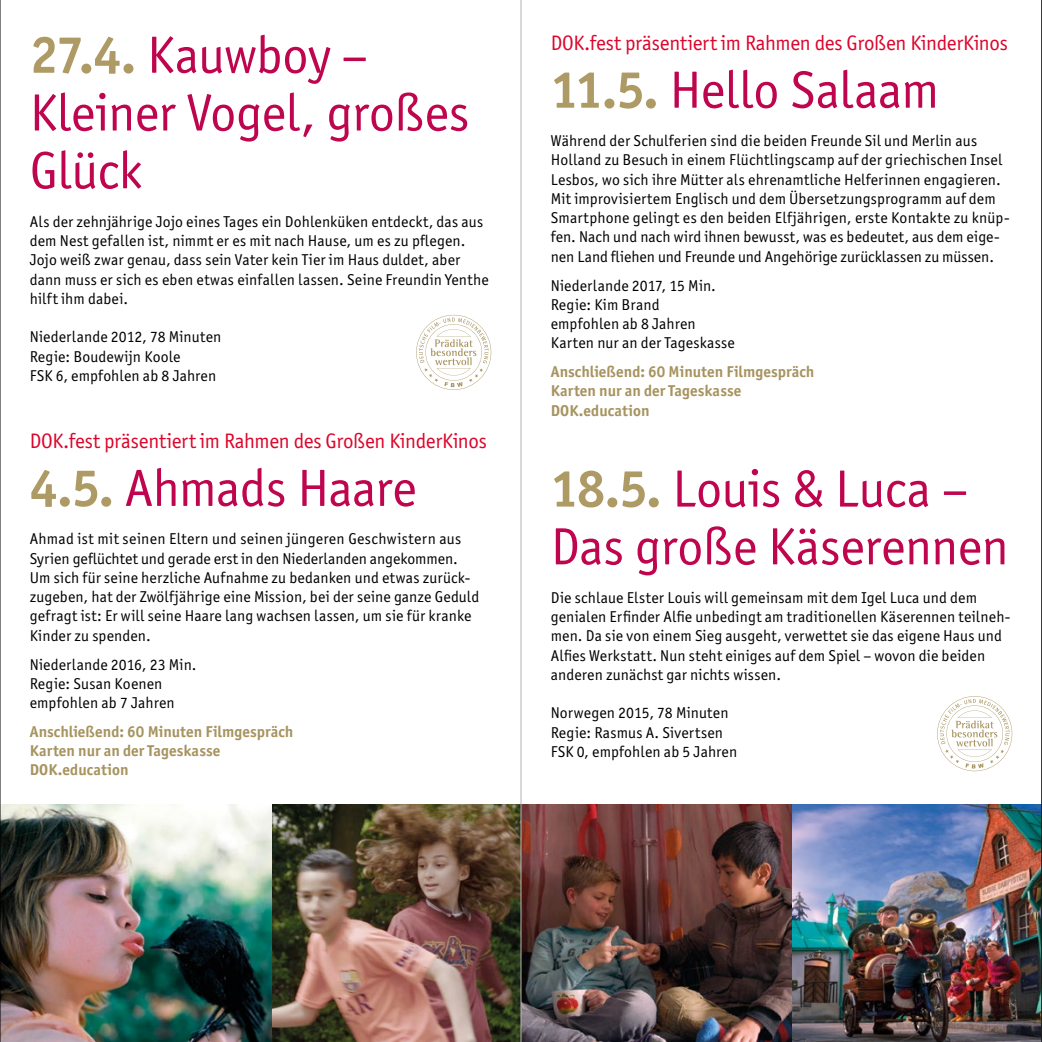
<style>
.page{position:relative;width:1042px;height:1042px;background:#fff}
.page>*{position:absolute;margin:0;border:0;box-sizing:border-box;transform-origin:0 0}
.t1{font:52.5px/57.8px "Officina Sans ITC Pro";letter-spacing:-.01em;color:#be054e}
.t2{font:21px "Officina Sans ITC Pro";letter-spacing:-.015em;color:#dd052b}
.t3{font:15.75px/19.2px "Officina Sans ITC Pro";letter-spacing:.01em;color:#000}
.t4{font:700 15.75px/19.2px "Officina Sans ITC Pro";letter-spacing:.005em;color:#a6935f}
.s1{font-weight:700;color:#ae9a64}
</style>
<div class="page">
<svg style="left:416px;top:315px;width:75px;height:75px"></svg>
<img style="left:1px;top:804px;width:1040px;height:238px">
<svg style="left:937px;top:696px;width:75px;height:75px"></svg>
<hr style="left:521px;top:0;width:1px;height:1042px;background:#b3b2b2">
<hr style="left:0;top:0;width:1px;height:1042px;background:#000">
<hr style="left:1041px;top:0;width:1px;height:1042px;background:#000">
<h1 class="t1" style="left:30px;top:26px;width:441px"><span class="s1">27.4.</span> Kauwboy –<br>Kleiner Vogel, großes<br>Glück</h1>
<p class="t3" style="left:30px;top:212px;width:460px">Als der zehnjährige Jojo eines Tages ein Dohlenküken entdeckt, das aus dem Nest gefallen ist, nimmt er es mit nach Hause, um es zu pflegen.<br>Jojo weiß zwar genau, dass sein Vater kein Tier im Haus duldet, aber dann muss er sich es eben etwas einfallen lassen. Seine Freundin Yenthe hilft ihm dabei.</p>
<p class="t3" style="left:30px;top:327px;width:193px">Niederlande 2012, 78 Minuten<br>Regie: Boudewijn Koole<br>FSK 6, empfohlen ab 8 Jahren</p>
<h2 class="t2" style="left:30px;top:429px;width:459px">DOK.fest präsentiert im Rahmen des Großen KinderKinos</h2>
<h1 class="t1" style="left:30px;top:459px;width:388px"><span class="s1">4.5.</span> Ahmads Haare</h1>
<p class="t3" style="left:30px;top:529px;width:451px">Ahmad ist mit seinen Eltern und seinen jüngeren Geschwistern aus Syrien geflüchtet und gerade erst in den Niederlanden angekommen.<br>Um sich für seine herzliche Aufnahme zu bedanken und etwas zurück&shy;zugeben, hat der Zwölfjährige eine Mission, bei der seine ganze Geduld gefragt ist: Er will seine Haare lang wachsen lassen, um sie für kranke Kinder zu spenden.</p>
<p class="t3" style="left:30px;top:654px;width:168px">Niederlande 2016, 23 Min.<br>Regie: Susan Koenen empfohlen ab 7 Jahren</p>
<p class="t4" style="left:30px;top:722px;width:265px">Anschließend: 60 Minuten Filmgespräch<br>Karten nur an der Tageskasse<br>DOK.education</p>
<h2 class="t2" style="left:551px;top:30px;width:459px">DOK.fest präsentiert im Rahmen des Großen KinderKinos</h2>
<h1 class="t1" style="left:551px;top:61px;width:390px"><span class="s1">11.5.</span> Hello Salaam</h1>
<p class="t3" style="left:551px;top:131px;width:460px">Während der Schulferien sind die beiden Freunde Sil und Merlin aus Holland zu Besuch in einem Flüchtlingscamp auf der griechischen Insel Lesbos, wo sich ihre Mütter als ehrenamtliche Helferinnen engagieren.<br>Mit improvisiertem Englisch und dem Übersetzungsprogramm auf dem Smartphone gelingt es den beiden Elfjährigen, erste Kontakte zu knüp&shy;fen. Nach und nach wird ihnen bewusst, was es bedeutet, aus dem eige&shy;nen Land fliehen und Freunde und Angehörige zurücklassen zu müssen.</p>
<p class="t3" style="left:551px;top:276px;width:186px">Niederlande 2017, 15 Min.<br>Regie: Kim Brand<br>empfohlen ab 8 Jahren<br>Karten nur an der Tageskasse</p>
<p class="t4" style="left:551px;top:362px;width:265px">Anschließend: 60 Minuten Filmgespräch<br>Karten nur an der Tageskasse<br>DOK.education</p>
<h1 class="t1" style="left:551px;top:460px;width:459px"><span class="s1">18.5.</span> Louis &amp; Luca –<br>Das große Käserennen</h1>
<p class="t3" style="left:551px;top:588px;width:461px">Die schlaue Elster Louis will gemeinsam mit dem Igel Luca und dem genialen Erfinder Alfie unbedingt am traditionellen Käserennen teilneh&shy;men. Da sie von einem Sieg ausgeht, verwettet sie das eigene Haus und Alfies Werkstatt. Nun steht einiges auf dem Spiel – wovon die beiden anderen zunächst gar nichts wissen.</p>
<p class="t3" style="left:551px;top:703px;width:188px">Norwegen 2015, 78 Minuten<br>Regie: Rasmus A. Sivertsen<br>FSK 0, empfohlen ab 5 Jahren</p>
</div>
